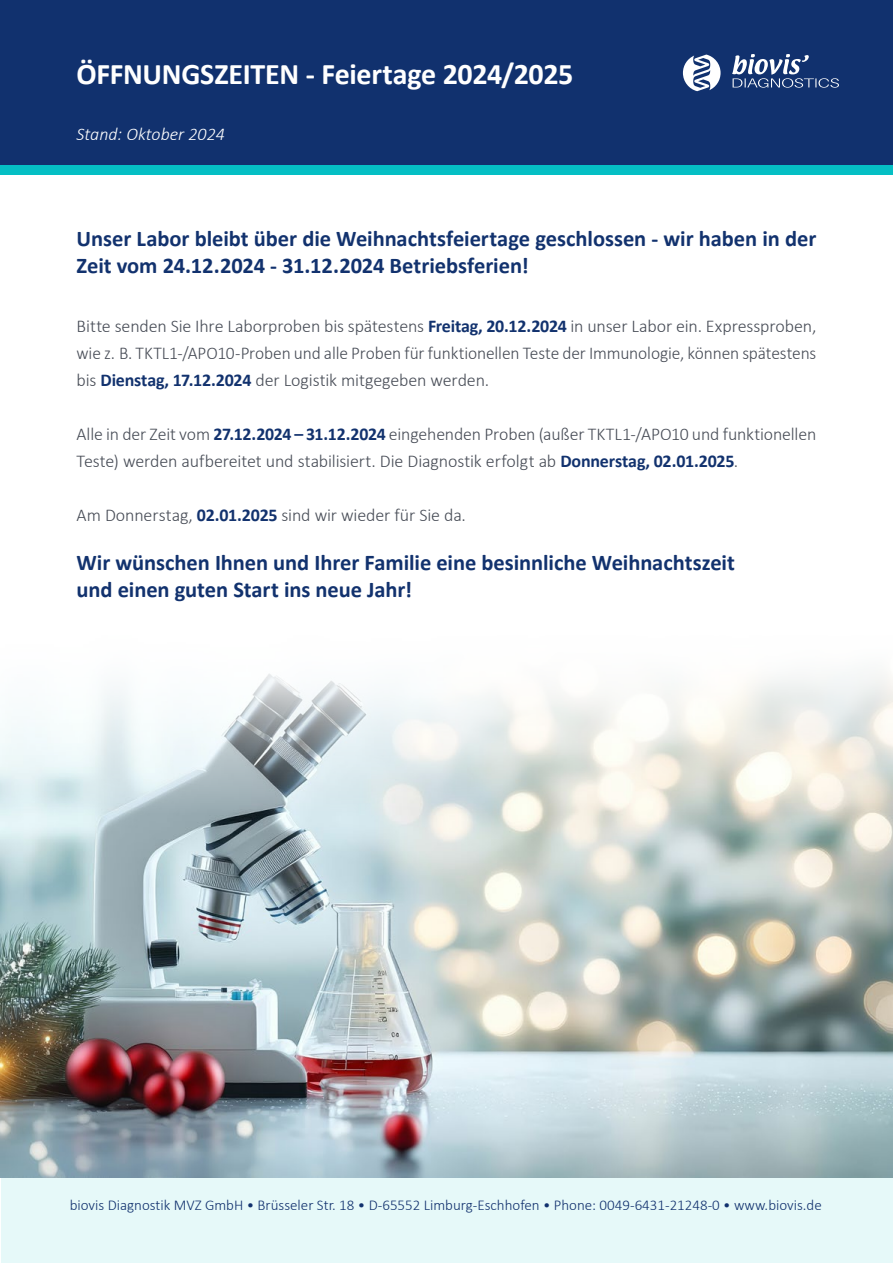
<style>
.page{position:relative;width:893px;height:1263px;background:#fff}
.page>*{position:absolute;margin:0;border:0;box-sizing:border-box;transform-origin:0 0}
.t1{font:700 30px "Calibri";letter-spacing:-.01em;color:#fff}
.t2{font:700 22.5px/27px "Calibri";letter-spacing:-.005em;color:#12326e}
.t3{font:300 18px/27px "Calibri";letter-spacing:-.01em;color:#474c56;text-align:justify}
.t4{font:italic 300 18px "Calibri";color:#fff}
.t5{font:300 15px "Calibri";color:#11316e}
.s1{font-weight:700;color:#12326e}
</style>
<div class="page">
<div style="left:0;top:0;width:893px;height:166px;background:#11316e"></div>
<div style="left:1px;top:1178px;width:891px;height:85px;background:#e6f9f9"></div>
<svg style="left:683px;top:54px;width:156px;height:37px"></svg>
<div style="left:0;top:166px;width:893px;height:9px;background:#05bfc4"></div>
<img style="left:1px;top:673px;width:891px;height:504px">
<h1 class="t1" style="left:77px;top:53px;width:498px">ÖFFNUNGSZEITEN - Feiertage 2024/2025</h1>
<p class="t4" style="left:77px;top:123px;width:150px">Stand: Oktober 2024</p>
<p class="t2" style="left:77px;top:225px;width:741px">Unser Labor bleibt über die Weihnachtsfeiertage geschlossen - wir haben in der<br>Zeit vom 24.12.2024 - 31.12.2024 Betriebsferien!</p>
<p class="t3" style="left:77px;top:312px;width:741px">Bitte senden Sie Ihre Laborproben bis spätestens <span class="s1">Freitag, 20.12.2024</span> in unser Labor ein. Expressproben, wie z. B. TKTL1-/APO10-Proben und alle Proben für funktionellen Teste der Immunologie, können spätestens bis <span class="s1">Dienstag, 17.12.2024</span> der Logistik mitgegeben werden.</p>
<p class="t3" style="left:77px;top:420px;width:741px">Alle in der Zeit vom <span class="s1">27.12.2024 – 31.12.2024</span> eingehenden Proben (außer TKTL1-/APO10 und funktionellen<br>Teste) werden aufbereitet und stabilisiert. Die Diagnostik erfolgt ab <span class="s1">Donnerstag, 02.01.2025</span>.</p>
<p class="t3" style="left:77px;top:501px;width:391px">Am Donnerstag, <span class="s1">02.01.2025</span> sind wir wieder für Sie da.</p>
<p class="t2" style="left:77px;top:549px;width:660px">Wir wünschen Ihnen und Ihrer Familie eine besinnliche Weihnachtszeit und einen guten Start ins neue Jahr!</p>
<p class="t5" style="left:70px;top:1196px;width:753px">biovis Diagnostik MVZ GmbH • Brüsseler Str. 18 • D-65552 Limburg-Eschhofen • Phone: 0049-6431-21248-0 • www.biovis.de</p>
</div>
